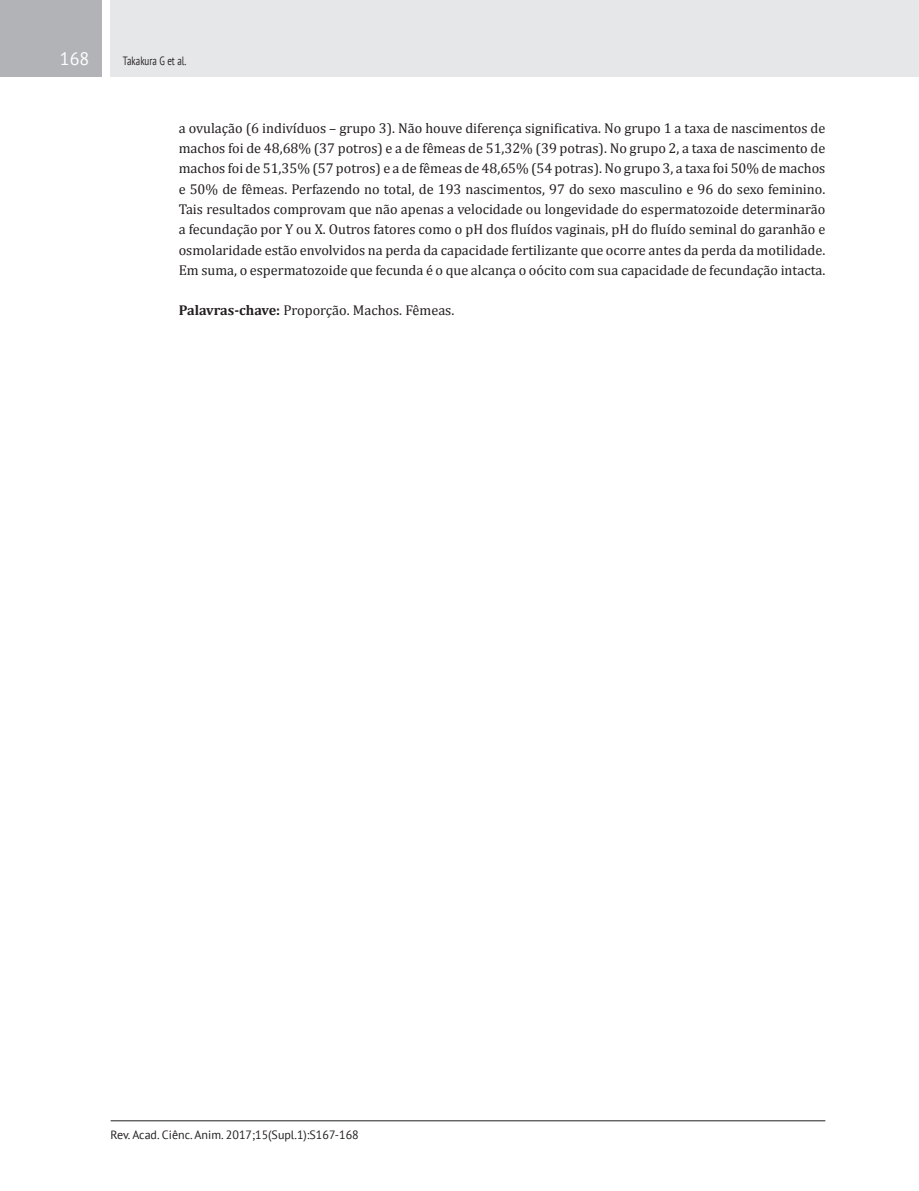
<style>
.page{position:relative;width:919px;height:1191px;background:#fff}
.page>*{position:absolute;margin:0;border:0;box-sizing:border-box;transform-origin:0 0}
.Número_de_páginas{font:18px "PT Sans";color:#fff}
.Texto_-_Resumo{font:14.25px/20.2px "Cambria";color:#231f20;text-align:justify}
.Rodapé{font:12px "PT Sans";color:#231f20}
.Cabeçalho{font:12px "PT Sans";color:#231f20;scale:.75 1}
.s1{font-weight:700}
</style>
<div class="page">
<div style="left:111px;top:0;width:807px;height:77px;background:#e6e7e9"></div>
<div style="left:0;top:0;width:102px;height:77px;background:#b2b3b7"></div>
<hr style="left:111px;top:1120px;width:714px;height:1px;background:#231f20">
<p class="Número_de_páginas" style="left:60px;top:47px;width:31px">168</p>
<p class="Cabeçalho" style="left:123px;top:53px;width:86px">Takakura G et al.</p>
<p class="Texto_-_Resumo" style="left:179px;top:118px;width:648px">a ovulação (6 indivíduos – grupo 3). Não houve diferença significativa. No grupo 1 a taxa de nascimentos de machos foi de 48,68% (37 potros) e a de fêmeas de 51,32% (39 potras). No grupo 2, a taxa de nascimento de machos foi de 51,35% (57 potros) e a de fêmeas de 48,65% (54 potras). No grupo 3, a taxa foi 50% de machos e 50% de fêmeas. Perfazendo no total, de 193 nascimentos, 97 do sexo masculino e 96 do sexo feminino.<br>Tais resultados comprovam que não apenas a velocidade ou longevidade do espermatozoide determinarão a fecundação por Y ou X. Outros fatores como o pH dos fluídos vaginais, pH do fluído seminal do garanhão e osmolaridade estão envolvidos na perda da capacidade fertilizante que ocorre antes da perda da motilidade.<br>Em suma, o espermatozoide que fecunda é o que alcança o oócito com sua capacidade de fecundação intacta.</p>
<p class="Texto_-_Resumo" style="left:179px;top:300px;width:277px"><span class="s1">Palavras-chave:</span> Proporção. Machos. Fêmeas.</p>
<p class="Rodapé" style="left:111px;top:1126px;width:250px">Rev. Acad. Ciênc. Anim. 2017;15(Supl.1):S167-168</p>
</div>
